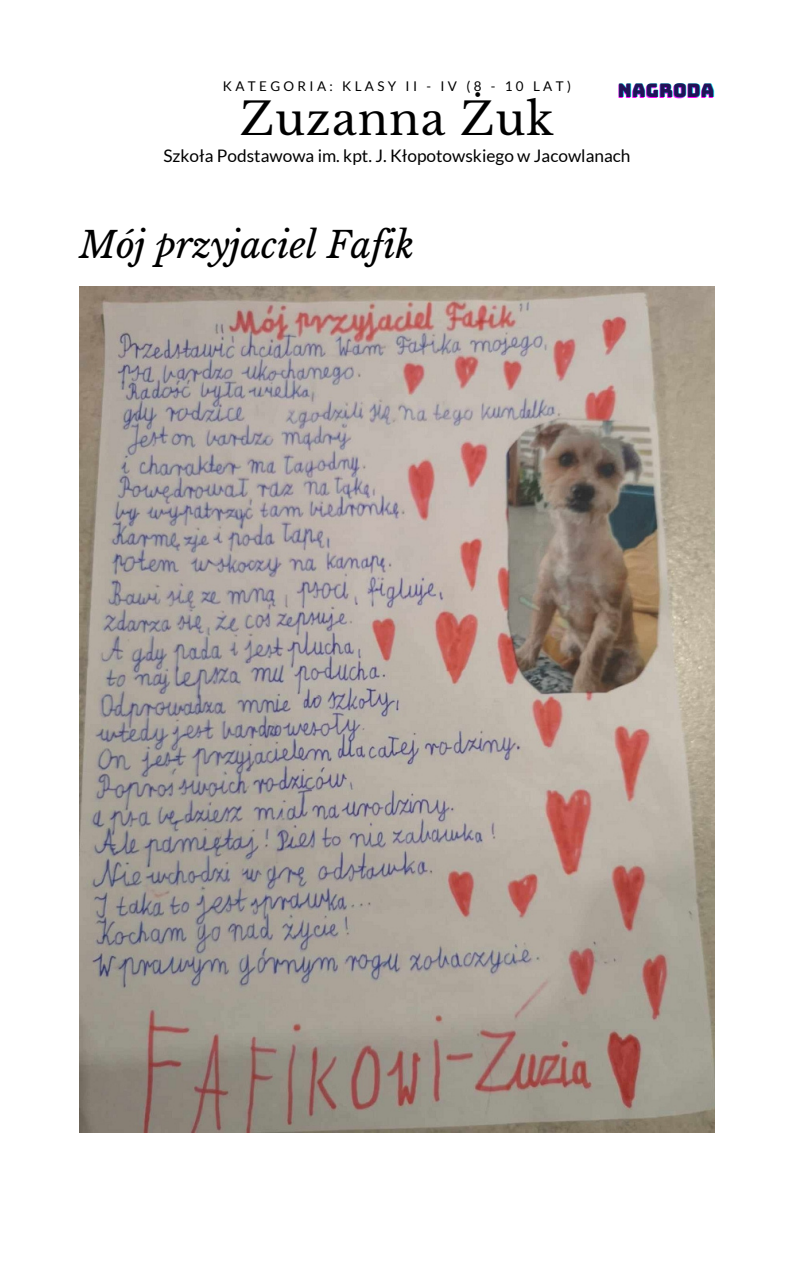
<style>
.page{position:relative;width:794px;height:1266px;background:#fff}
.page>*{position:absolute;margin:0;border:0;box-sizing:border-box;transform-origin:0 0}
.t1{font:44.25px "Libre Baskerville";letter-spacing:.025em;color:#000}
.t2{font:italic 36px "Libre Baskerville";color:#000}
.t3{font:18.75px "Bungee";color:#f0f}
.t4{font:17.25px "Lato";color:#000}
.t5{font:13.42px "Lato";letter-spacing:.25em;color:#000}
</style>
<div class="page">
<img style="left:79px;top:286px;width:635px;height:846px">
<p class="t5" style="left:223px;top:78px;width:349px">KATEGORIA: KLASY II - IV (8 - 10 LAT)</p>
<p class="t3" style="left:617px;top:81px;width:98px">NAGRODA</p>
<p class="t1" style="left:240px;top:92px;width:315px">Zuzanna Żuk</p>
<p class="t4" style="left:163px;top:145px;width:468px">Szkoła Podstawowa im. kpt. J. Kłopotowskiego w Jacowlanach</p>
<p class="t2" style="left:79px;top:223px;width:336px">Mój przyjaciel Fafik</p>
</div>
